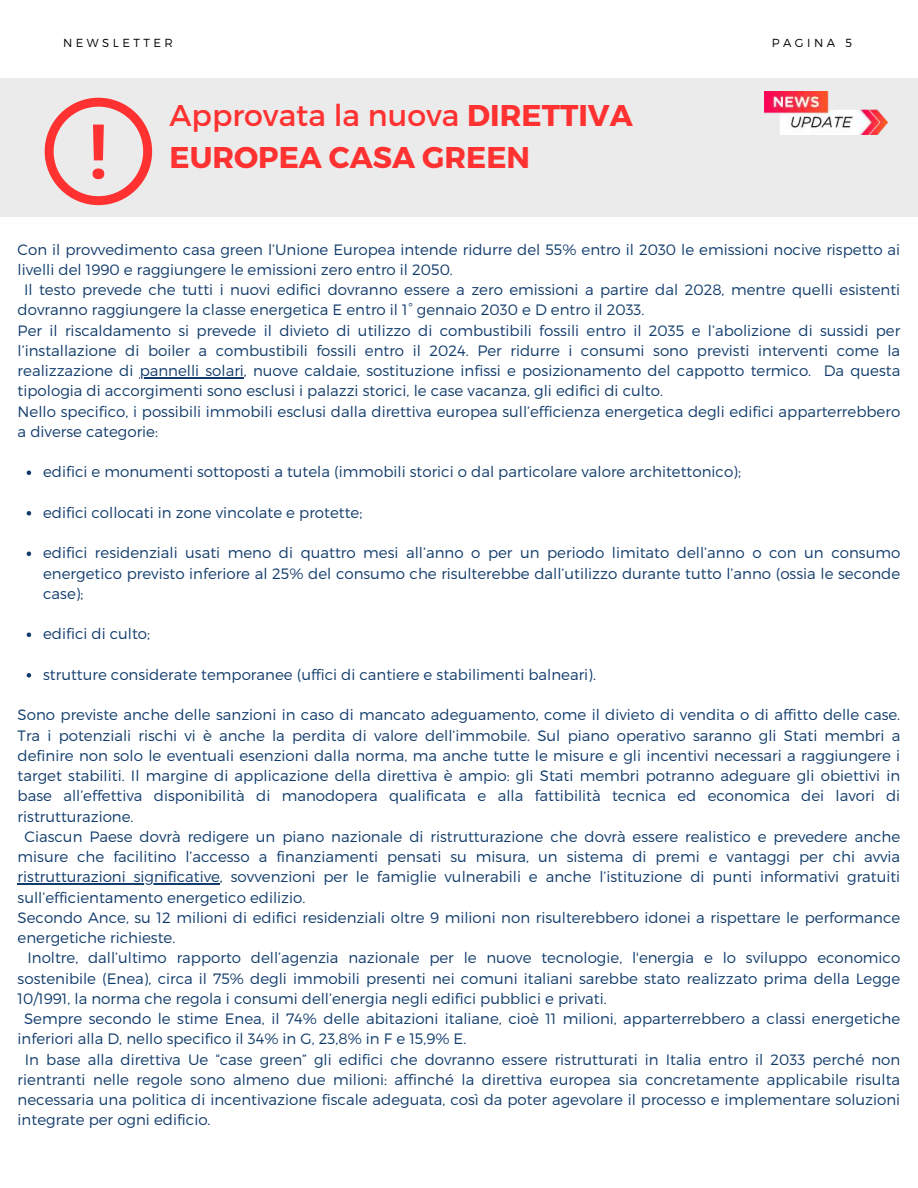
<style>
.page{position:relative;width:918px;height:1188px;background:#fff}
.page>*{position:absolute;margin:0;border:0;box-sizing:border-box;transform-origin:0 0}
.t1{font:700 30px/41.7px "Montserrat";color:#ff3131}
.t2{font:300 15px/20.2px "Montserrat";color:#103b6b;text-align:justify}
.t3{font:300 11.7px "Montserrat";letter-spacing:.3em;color:#000}
.s1{font-weight:400}
</style>
<div class="page">
<div style="left:0;top:79px;width:918px;height:138px;background:#ebebeb"></div>
<svg style="left:45px;top:98px;width:107px;height:107px"></svg>
<img style="left:765px;top:92px;width:123px;height:43px">
<hr style="left:140px;top:377px;width:104px;height:1px;background:#103b6b">
<svg style="left:27px;top:471px;width:4px;height:4px"></svg>
<svg style="left:27px;top:511px;width:4px;height:5px"></svg>
<svg style="left:27px;top:552px;width:4px;height:4px"></svg>
<svg style="left:27px;top:633px;width:4px;height:4px"></svg>
<svg style="left:27px;top:673px;width:4px;height:5px"></svg>
<hr style="left:18px;top:883px;width:202px;height:2px;background:#103b6b">
<p class="t3" style="left:63px;top:35px;width:111px">NEWSLETTER</p>
<p class="t3" style="left:772px;top:35px;width:82px">PAGINA 5</p>
<h1 class="t1" style="left:169px;top:93px;width:465px"><span class="s1">Approvata la nuova</span> DIRETTIVA<br>EUROPEA CASA GREEN</h1>
<p class="t2" style="left:18px;top:238px;width:884px">Con il provvedimento casa green l’Unione Europea intende ridurre del 55% entro il 2030 le emissioni nocive rispetto ai</p>
<p class="t2" style="left:18px;top:259px;width:437px">livelli del 1990 e raggiungere le emissioni zero entro il 2050.</p>
<p class="t2" style="left:24px;top:279px;width:878px">Il testo prevede che tutti i nuovi edifici dovranno essere a zero emissioni a partire dal 2028, mentre quelli esistenti</p>
<p class="t2" style="left:18px;top:299px;width:628px">dovranno raggiungere la classe energetica E entro il 1° gennaio 2030 e D entro il 2033.</p>
<p class="t2" style="left:18px;top:319px;width:884px">Per il riscaldamento si prevede il divieto di utilizzo di combustibili fossili entro il 2035 e l’abolizione di sussidi per</p>
<p class="t2" style="left:18px;top:340px;width:884px">l’installazione di boiler a combustibili fossili entro il 2024. Per ridurre i consumi sono previsti interventi come la</p>
<p class="t2" style="left:18px;top:360px;width:884px">realizzazione di pannelli solari, nuove caldaie, sostituzione infissi e posizionamento del cappotto termico. Da questa</p>
<p class="t2" style="left:18px;top:380px;width:647px">tipologia di accorgimenti sono esclusi i palazzi storici, le case vacanza, gli edifici di culto.</p>
<p class="t2" style="left:18px;top:400px;width:884px">Nello specifico, i possibili immobili esclusi dalla direttiva europea sull’efficienza energetica degli edifici apparterrebbero</p>
<p class="t2" style="left:18px;top:421px;width:142px">a diverse categorie:</p>
<p class="t2" style="left:43px;top:461px;width:699px">edifici e monumenti sottoposti a tutela (immobili storici o dal particolare valore architettonico);</p>
<p class="t2" style="left:43px;top:502px;width:321px">edifici collocati in zone vincolate e protette;</p>
<p class="t2" style="left:43px;top:542px;width:859px">edifici residenziali usati meno di quattro mesi all’anno o per un periodo limitato dell’anno o con un consumo energetico previsto inferiore al 25% del consumo che risulterebbe dall’utilizzo durante tutto l’anno (ossia le seconde case);</p>
<p class="t2" style="left:43px;top:623px;width:109px">edifici di culto;</p>
<p class="t2" style="left:43px;top:664px;width:554px">strutture considerate temporanee (uffici di cantiere e stabilimenti balneari).</p>
<p class="t2" style="left:18px;top:704px;width:884px">Sono previste anche delle sanzioni in caso di mancato adeguamento, come il divieto di vendita o di affitto delle case.</p>
<p class="t2" style="left:18px;top:724px;width:884px">Tra i potenziali rischi vi è anche la perdita di valore dell’immobile. Sul piano operativo saranno gli Stati membri a</p>
<p class="t2" style="left:18px;top:745px;width:884px">definire non solo le eventuali esenzioni dalla norma, ma anche tutte le misure e gli incentivi necessari a raggiungere i</p>
<p class="t2" style="left:18px;top:765px;width:884px">target stabiliti. Il margine di applicazione della direttiva è ampio: gli Stati membri potranno adeguare gli obiettivi in</p>
<p class="t2" style="left:18px;top:785px;width:884px">base all’effettiva disponibilità di manodopera qualificata e alla fattibilità tecnica ed economica dei lavori di</p>
<p class="t2" style="left:18px;top:805px;width:117px">ristrutturazione.</p>
<p class="t2" style="left:25px;top:826px;width:877px">Ciascun Paese dovrà redigere un piano nazionale di ristrutturazione che dovrà essere realistico e prevedere anche</p>
<p class="t2" style="left:18px;top:846px;width:884px">misure che facilitino l’accesso a finanziamenti pensati su misura, un sistema di premi e vantaggi per chi avvia</p>
<p class="t2" style="left:18px;top:866px;width:884px">ristrutturazioni significative, sovvenzioni per le famiglie vulnerabili e anche l’istituzione di punti informativi gratuiti</p>
<p class="t2" style="left:18px;top:886px;width:289px">sull’efficientamento energetico edilizio.</p>
<p class="t2" style="left:18px;top:907px;width:884px">Secondo Ance, su 12 milioni di edifici residenziali oltre 9 milioni non risulterebbero idonei a rispettare le performance</p>
<p class="t2" style="left:18px;top:927px;width:159px">energetiche richieste.</p>
<p class="t2" style="left:27px;top:947px;width:874px">Inoltre, dall’ultimo rapporto dell’agenzia nazionale per le nuove tecnologie, l'energia e lo sviluppo economico</p>
<p class="t2" style="left:18px;top:967px;width:884px">sostenibile (Enea), circa il 75% degli immobili presenti nei comuni italiani sarebbe stato realizzato prima della Legge</p>
<p class="t2" style="left:18px;top:988px;width:591px">10/1991, la norma che regola i consumi dell’energia negli edifici pubblici e privati.</p>
<p class="t2" style="left:24px;top:1008px;width:878px">Sempre secondo le stime Enea, il 74% delle abitazioni italiane, cioè 11 milioni, apparterrebbero a classi energetiche</p>
<p class="t2" style="left:18px;top:1028px;width:450px">inferiori alla D, nello specifico il 34% in G, 23,8% in F e 15,9% E.</p>
<p class="t2" style="left:25px;top:1048px;width:877px">In base alla direttiva Ue “case green” gli edifici che dovranno essere ristrutturati in Italia entro il 2033 perché non</p>
<p class="t2" style="left:18px;top:1069px;width:884px">rientranti nelle regole sono almeno due milioni: affinché la direttiva europea sia concretamente applicabile risulta</p>
<p class="t2" style="left:18px;top:1089px;width:884px">necessaria una politica di incentivazione fiscale adeguata, così da poter agevolare il processo e implementare soluzioni</p>
<p class="t2" style="left:18px;top:1109px;width:194px">integrate per ogni edificio.</p>
</div>
